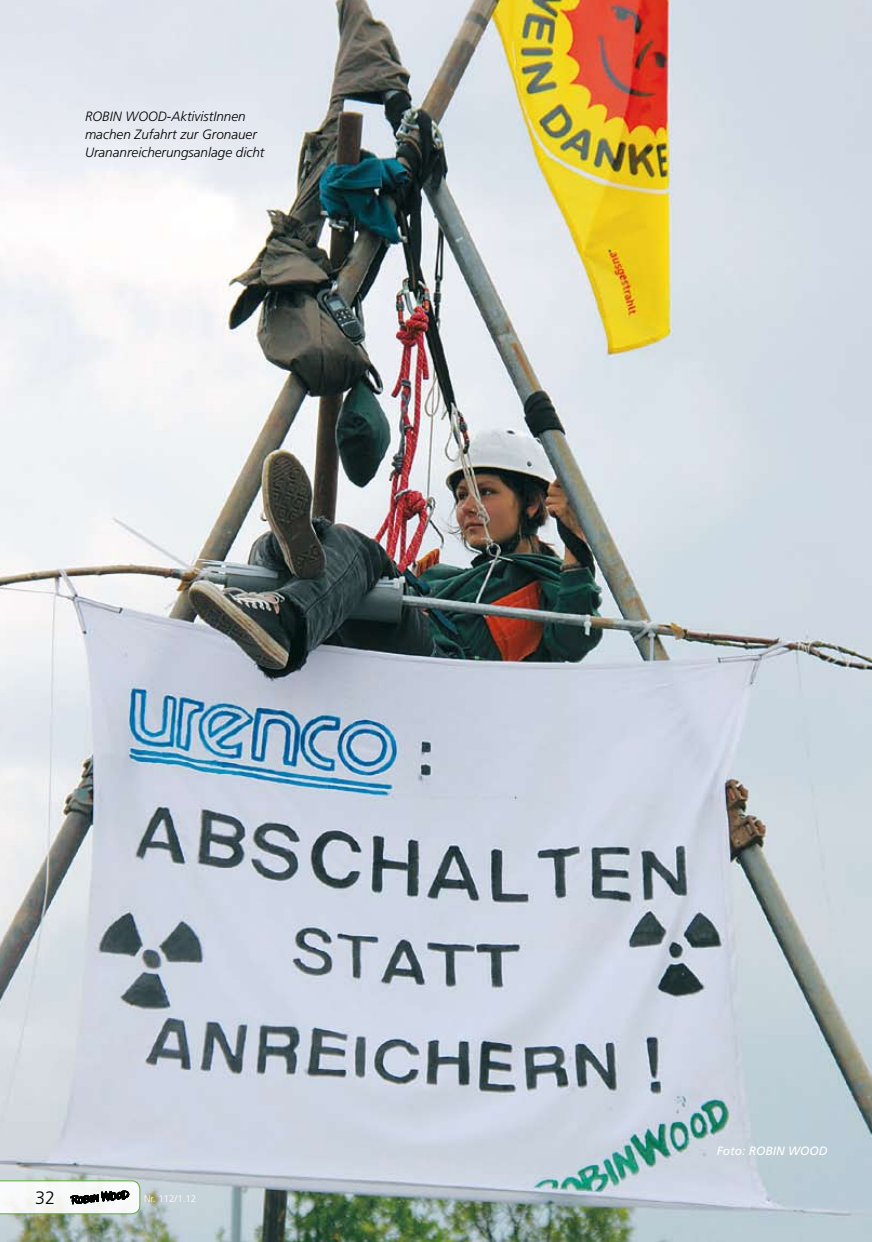
<style>
.page{position:relative;width:872px;height:1242px;background:#fff}
.page>*{position:absolute;margin:0;border:0;box-sizing:border-box;transform-origin:0 0}
.t1{font:300 18px "Frutiger LT";color:#000}
.t2{font:italic 300 13.5px/18px "Frutiger LT";color:#000}
.t3{font:italic 12px "Frutiger LT";color:#fff}
.t4{font:300 9.75px "Frutiger LT";color:#fff}
</style>
<div class="page">
<img style="left:0;top:0;width:872px;height:1242px">
<svg style="left:0;top:1180px;width:140px;height:34px"></svg>
<p class="t2" style="left:85px;top:107px;width:181px">ROBIN WOOD-AktivistInnen machen Zufahrt zur Gronauer<br>Urananreicherungsanlage dicht</p>
<h1 class="t1" style="left:35px;top:1187px;width:22px">32</h1>
<p class="t4" style="left:144px;top:1193px;width:54px">Nr. 112/1.12</p>
<p class="t3" style="left:716px;top:1143px;width:112px">Foto: ROBIN WOOD</p>
</div>
